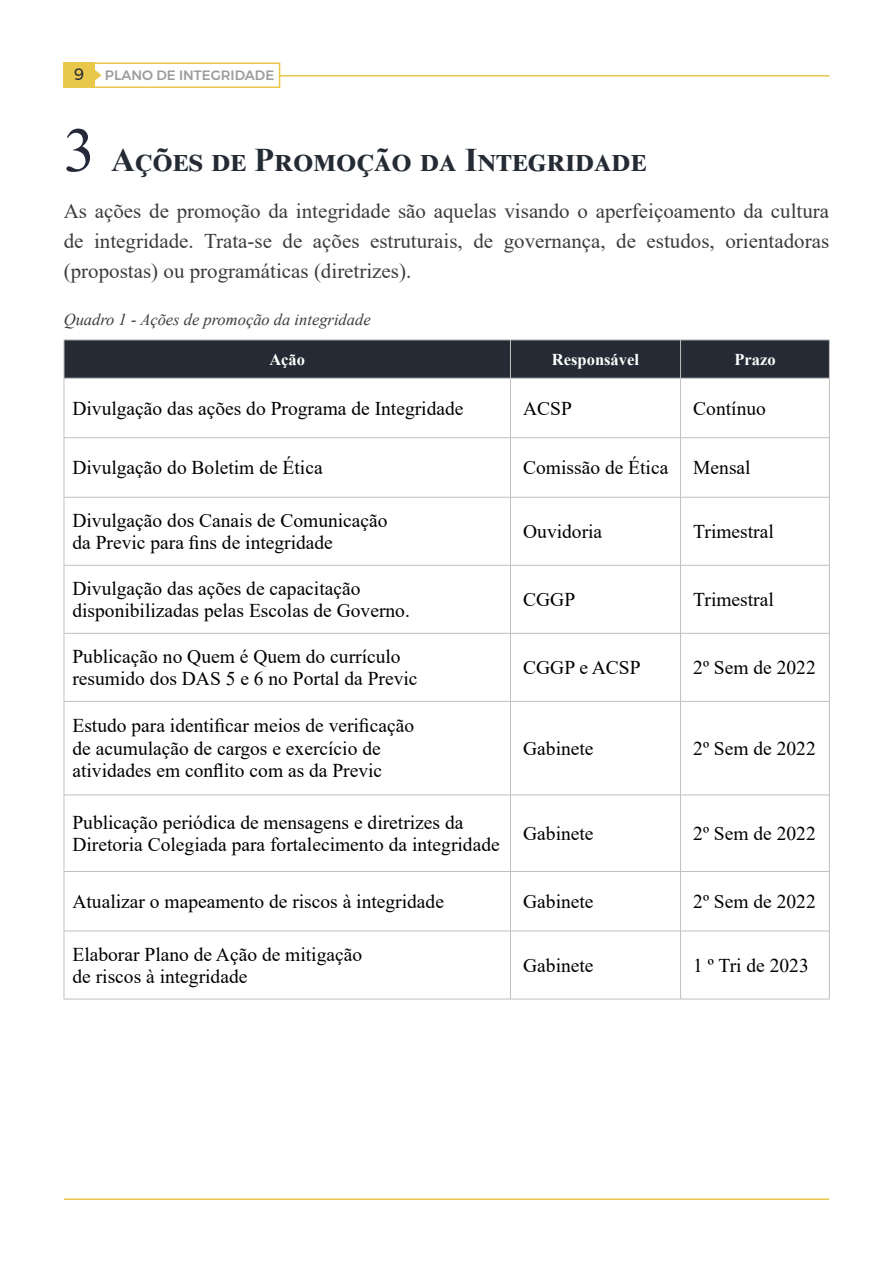
<style>
.page{position:relative;width:893px;height:1263px;background:#fff}
.page>*{position:absolute;margin:0;border:0;box-sizing:border-box;transform-origin:0 0}
.t1{font:700 33px "Times New Roman";letter-spacing:.025em;color:#242b34}
.t2{font:21px/30px "Times New Roman";color:#3c3c3b;text-align:justify}
.t3{font:19.5px/22.5px "Times New Roman";color:#000}
.t4{font:italic 16.5px "Times New Roman";color:#3c3c3b}
.t5{font:700 16.5px "Times New Roman";color:#fff}
.t6{font:16.5px "Montserrat";color:#25293a}
.t7{font:500 13.5px "Montserrat";color:#9d9d9c}
.s1{font-weight:400;font-size:63px;color:#25293a}
</style>
<div class="page">
<hr style="left:280px;top:75px;width:549px;height:2px;background:#e9c74a">
<div style="left:92px;top:63px;width:188px;height:25px;border:2px solid #e9c74a"></div>
<div style="left:63px;top:63px;width:32px;height:25px;background:#e9c74a"></div>
<svg style="left:95px;top:70px;width:7px;height:11px"></svg>
<hr style="left:64px;top:1198px;width:765px;height:2px;background:#e9c74a">
<div style="left:65px;top:341px;width:764px;height:37px;background:#242b34"></div>
<hr style="left:64px;top:340px;width:446px;height:1px;background:#c0c0c0">
<hr style="left:64px;top:340px;width:1px;height:38px;background:#c0c0c0">
<hr style="left:510px;top:340px;width:171px;height:1px;background:#c0c0c0">
<hr style="left:681px;top:340px;width:149px;height:1px;background:#c0c0c0">
<hr style="left:829px;top:340px;width:1px;height:38px;background:#c0c0c0">
<hr style="left:64px;top:378px;width:1px;height:59px;background:#c0c0c0">
<hr style="left:829px;top:378px;width:1px;height:59px;background:#c0c0c0">
<hr style="left:64px;top:438px;width:1px;height:59px;background:#c0c0c0">
<hr style="left:829px;top:438px;width:1px;height:59px;background:#c0c0c0">
<hr style="left:64px;top:497px;width:1px;height:68px;background:#c0c0c0">
<hr style="left:829px;top:497px;width:1px;height:68px;background:#c0c0c0">
<hr style="left:64px;top:565px;width:1px;height:68px;background:#c0c0c0">
<hr style="left:829px;top:565px;width:1px;height:68px;background:#c0c0c0">
<hr style="left:64px;top:633px;width:1px;height:68px;background:#c0c0c0">
<hr style="left:829px;top:633px;width:1px;height:68px;background:#c0c0c0">
<hr style="left:64px;top:701px;width:1px;height:94px;background:#c0c0c0">
<hr style="left:829px;top:701px;width:1px;height:94px;background:#c0c0c0">
<hr style="left:64px;top:795px;width:1px;height:76px;background:#c0c0c0">
<hr style="left:829px;top:795px;width:1px;height:76px;background:#c0c0c0">
<hr style="left:64px;top:872px;width:1px;height:59px;background:#c0c0c0">
<hr style="left:829px;top:872px;width:1px;height:59px;background:#c0c0c0">
<hr style="left:64px;top:931px;width:1px;height:68px;background:#c0c0c0">
<hr style="left:829px;top:931px;width:1px;height:68px;background:#c0c0c0">
<hr style="left:64px;top:999px;width:446px;height:1px;background:#c0c0c0">
<hr style="left:510px;top:999px;width:171px;height:1px;background:#c0c0c0">
<hr style="left:681px;top:999px;width:149px;height:1px;background:#c0c0c0">
<hr style="left:64px;top:378px;width:446px;height:1px;background:#c0c0c0">
<hr style="left:510px;top:378px;width:171px;height:1px;background:#c0c0c0">
<hr style="left:510px;top:378px;width:1px;height:59px;background:#c0c0c0">
<hr style="left:681px;top:378px;width:149px;height:1px;background:#c0c0c0">
<hr style="left:680px;top:378px;width:1px;height:59px;background:#c0c0c0">
<hr style="left:64px;top:437px;width:446px;height:1px;background:#c0c0c0">
<hr style="left:510px;top:437px;width:171px;height:1px;background:#c0c0c0">
<hr style="left:510px;top:438px;width:1px;height:59px;background:#c0c0c0">
<hr style="left:681px;top:437px;width:149px;height:1px;background:#c0c0c0">
<hr style="left:680px;top:438px;width:1px;height:59px;background:#c0c0c0">
<hr style="left:64px;top:497px;width:446px;height:1px;background:#c0c0c0">
<hr style="left:510px;top:497px;width:171px;height:1px;background:#c0c0c0">
<hr style="left:510px;top:497px;width:1px;height:68px;background:#c0c0c0">
<hr style="left:681px;top:497px;width:149px;height:1px;background:#c0c0c0">
<hr style="left:680px;top:497px;width:1px;height:68px;background:#c0c0c0">
<hr style="left:64px;top:565px;width:446px;height:1px;background:#c0c0c0">
<hr style="left:510px;top:565px;width:171px;height:1px;background:#c0c0c0">
<hr style="left:510px;top:565px;width:1px;height:68px;background:#c0c0c0">
<hr style="left:681px;top:565px;width:149px;height:1px;background:#c0c0c0">
<hr style="left:680px;top:565px;width:1px;height:68px;background:#c0c0c0">
<hr style="left:64px;top:633px;width:446px;height:1px;background:#c0c0c0">
<hr style="left:510px;top:633px;width:171px;height:1px;background:#c0c0c0">
<hr style="left:510px;top:633px;width:1px;height:68px;background:#c0c0c0">
<hr style="left:681px;top:633px;width:149px;height:1px;background:#c0c0c0">
<hr style="left:680px;top:633px;width:1px;height:68px;background:#c0c0c0">
<hr style="left:64px;top:701px;width:446px;height:1px;background:#c0c0c0">
<hr style="left:510px;top:701px;width:171px;height:1px;background:#c0c0c0">
<hr style="left:510px;top:701px;width:1px;height:94px;background:#c0c0c0">
<hr style="left:681px;top:701px;width:149px;height:1px;background:#c0c0c0">
<hr style="left:680px;top:701px;width:1px;height:94px;background:#c0c0c0">
<hr style="left:64px;top:795px;width:446px;height:1px;background:#c0c0c0">
<hr style="left:510px;top:795px;width:171px;height:1px;background:#c0c0c0">
<hr style="left:510px;top:795px;width:1px;height:76px;background:#c0c0c0">
<hr style="left:681px;top:795px;width:149px;height:1px;background:#c0c0c0">
<hr style="left:680px;top:795px;width:1px;height:76px;background:#c0c0c0">
<hr style="left:64px;top:871px;width:446px;height:1px;background:#c0c0c0">
<hr style="left:510px;top:871px;width:171px;height:1px;background:#c0c0c0">
<hr style="left:510px;top:872px;width:1px;height:59px;background:#c0c0c0">
<hr style="left:681px;top:871px;width:149px;height:1px;background:#c0c0c0">
<hr style="left:680px;top:872px;width:1px;height:59px;background:#c0c0c0">
<hr style="left:64px;top:931px;width:446px;height:1px;background:#c0c0c0">
<hr style="left:510px;top:931px;width:171px;height:1px;background:#c0c0c0">
<hr style="left:510px;top:931px;width:1px;height:68px;background:#c0c0c0">
<hr style="left:681px;top:931px;width:149px;height:1px;background:#c0c0c0">
<hr style="left:680px;top:931px;width:1px;height:68px;background:#c0c0c0">
<hr style="left:510px;top:340px;width:1px;height:38px;background:#c0c0c0">
<hr style="left:680px;top:340px;width:1px;height:38px;background:#c0c0c0">
<p class="t6" style="left:74px;top:62px;width:12px">9</p>
<p class="t7" style="left:105px;top:65px;width:171px">PLANO DE INTEGRIDADE</p>
<h1 class="t1" style="left:64px;top:136px;width:583px"><span class="s1">3</span> Ações de Promoção da Integridade</h1>
<p class="t2" style="left:64px;top:195px;width:767px">As ações de promoção da integridade são aquelas visando o aperfeiçoamento da cultura de integridade. Trata-se de ações estruturais, de governança, de estudos, orientadoras (propostas) ou programáticas (diretrizes).</p>
<p class="t4" style="left:64px;top:308px;width:308px">Quadro 1 - Ações de promoção da integridade</p>
<p class="t5" style="left:269px;top:347px;width:37px">Ação</p>
<p class="t5" style="left:552px;top:347px;width:89px">Responsável</p>
<p class="t5" style="left:734px;top:347px;width:43px">Prazo</p>
<p class="t3" style="left:72px;top:396px;width:392px">Divulgação das ações do Programa de Integridade</p>
<p class="t3" style="left:523px;top:396px;width:50px">ACSP</p>
<p class="t3" style="left:693px;top:396px;width:74px">Contínuo</p>
<p class="t3" style="left:72px;top:456px;width:252px">Divulgação do Boletim de Ética</p>
<p class="t3" style="left:523px;top:456px;width:147px">Comissão de Ética</p>
<p class="t3" style="left:693px;top:456px;width:59px">Mensal</p>
<p class="t3" style="left:72px;top:508px;width:317px">Divulgação dos Canais de Comunicação da Previc para fins de integridade</p>
<p class="t3" style="left:523px;top:520px;width:81px">Ouvidoria</p>
<p class="t3" style="left:693px;top:520px;width:82px">Trimestral</p>
<p class="t3" style="left:72px;top:576px;width:339px">Divulgação das ações de capacitação disponibilizadas pelas Escolas de Governo.</p>
<p class="t3" style="left:523px;top:588px;width:54px">CGGP</p>
<p class="t3" style="left:693px;top:588px;width:82px">Trimestral</p>
<p class="t3" style="left:72px;top:644px;width:347px">Publicação no Quem é Quem do currículo resumido dos DAS 5 e 6 no Portal da Previc</p>
<p class="t3" style="left:523px;top:656px;width:119px">CGGP e ACSP</p>
<p class="t3" style="left:693px;top:656px;width:124px">2º Sem de 2022</p>
<p class="t3" style="left:72px;top:714px;width:343px">Estudo para identificar meios de verificação de acumulação de cargos e exercício de atividades em conflito com as da Previc</p>
<p class="t3" style="left:523px;top:736px;width:72px">Gabinete</p>
<p class="t3" style="left:693px;top:736px;width:124px">2º Sem de 2022</p>
<p class="t3" style="left:72px;top:810px;width:429px">Publicação periódica de mensagens e diretrizes da<br>Diretoria Colegiada para fortalecimento da integridade</p>
<p class="t3" style="left:523px;top:821px;width:72px">Gabinete</p>
<p class="t3" style="left:693px;top:821px;width:124px">2º Sem de 2022</p>
<p class="t3" style="left:72px;top:890px;width:373px">Atualizar o mapeamento de riscos à integridade</p>
<p class="t3" style="left:523px;top:890px;width:72px">Gabinete</p>
<p class="t3" style="left:693px;top:890px;width:124px">2º Sem de 2022</p>
<p class="t3" style="left:72px;top:942px;width:291px">Elaborar Plano de Ação de mitigação de riscos à integridade</p>
<p class="t3" style="left:523px;top:953px;width:72px">Gabinete</p>
<p class="t3" style="left:693px;top:953px;width:117px">1 º Tri de 2023</p>
</div>
